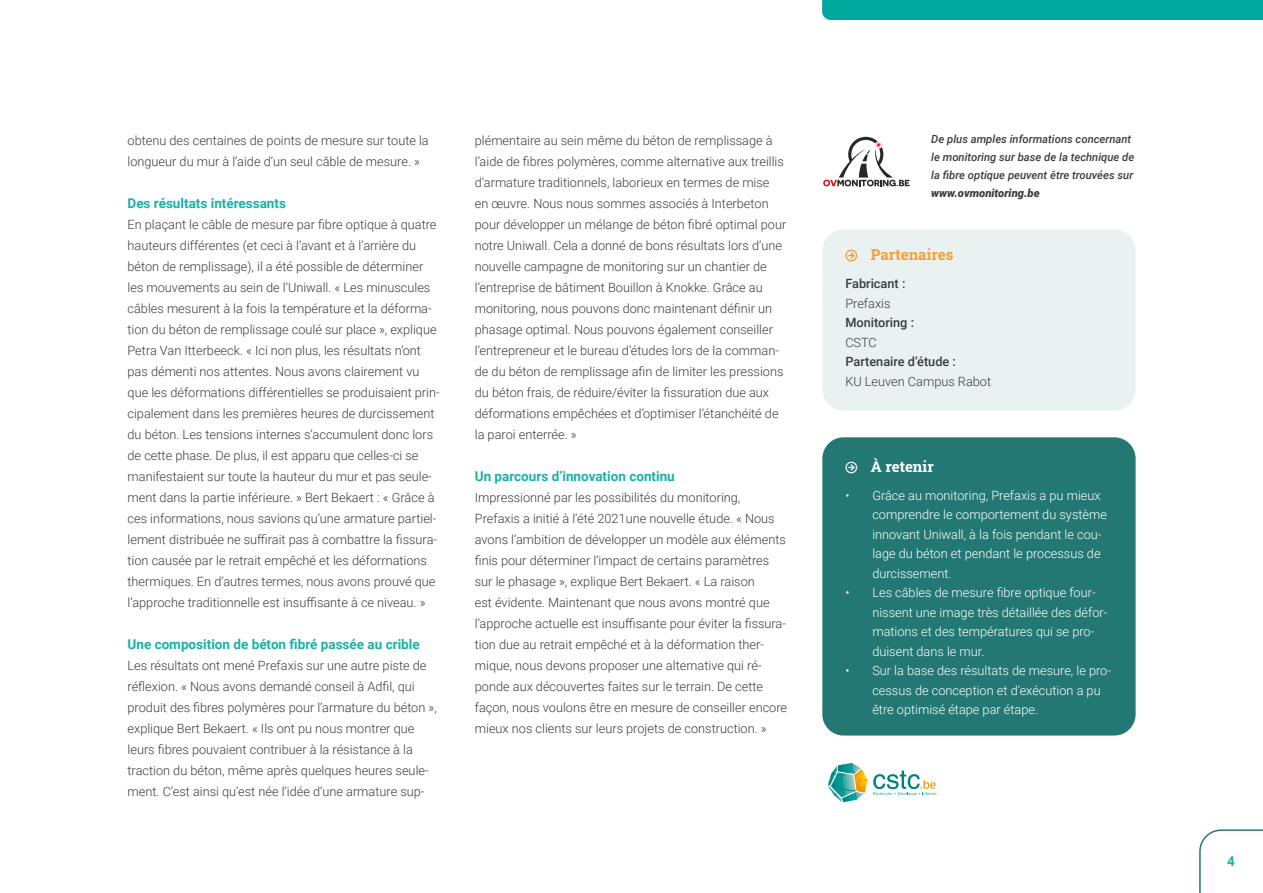
<style>
.page{position:relative;width:1263px;height:893px;background:#fff}
.page>*{position:absolute;margin:0;border:0;box-sizing:border-box;transform-origin:0 0}
.t1{font:700 15px "Roboto Slab";color:#f89f34}
.t2{font:700 15px "Roboto Slab";color:#fff}
.t3{font:700 13.5px "Roboto";color:#1ab0a7}
.t4{font:300 12.75px/21px "Roboto";color:#3c3c3b}
.t5{font:300 12.75px/19.5px "Roboto";color:#fff}
.t6{font:500 12.75px "Roboto";color:#3c3c3b}
.t7{font:italic 500 11.25px/18px "Roboto";color:#3c3c3b}
.t8{font:italic 900 11.25px "Roboto";color:#3c3c3b}
.s1{color:#f7941d}
</style>
<div class="page">
<div style="left:822px;top:0;width:441px;height:20px;background:#00a79d"></div>
<svg style="left:1199px;top:829px;width:64px;height:64px"></svg>
<div style="left:822px;top:229px;width:313px;height:182px;background:#e9f1f1;border-radius:21px"></div>
<div style="left:822px;top:437px;width:313px;height:298px;background:#237873;border-radius:21px"></div>
<svg style="left:828px;top:763px;width:39px;height:39px"></svg>
<svg style="left:873px;top:771px;width:63px;height:25px"></svg>
<svg style="left:825px;top:136px;width:85px;height:51px"></svg>
<svg style="left:823px;top:137px;width:86px;height:49px"></svg>
<p class="t4" style="left:128px;top:129px;width:303px">obtenu des centaines de points de mesure sur toute la longueur du mur à l’aide d’un seul câble de mesure. »</p>
<p class="t3" style="left:128px;top:194px;width:160px">Des résultats intéressants</p>
<p class="t4" style="left:128px;top:213px;width:314px">En plaçant le câble de mesure par fibre optique à quatre hauteurs différentes (et ceci à l’avant et à l’arrière du béton de remplissage), il a été possible de déterminer les mouvements au sein de l’Uniwall. « Les minuscules câbles mesurent à la fois la température et la déforma&shy;tion du béton de remplissage coulé sur place », explique Petra Van Itterbeeck. « Ici non plus, les résultats n’ont pas démenti nos attentes. Nous avons clairement vu que les déformations différentielles se produisaient prin&shy;cipalement dans les premières heures de durcissement du béton. Les tensions internes s’accumulent donc lors de cette phase. De plus, il est apparu que celles-ci se manifestaient sur toute la hauteur du mur et pas seule&shy;ment dans la partie inférieure. » Bert Bekaert : « Grâce à ces informations, nous savions qu’une armature partiel&shy;lement distribuée ne suffirait pas à combattre la fissura&shy;tion causée par le retrait empêché et les déformations thermiques. En d’autres termes, nous avons prouvé que l’approche traditionnelle est insuffisante à ce niveau. »</p>
<p class="t3" style="left:128px;top:635px;width:294px">Une composition de béton fibré passée au crible</p>
<p class="t4" style="left:128px;top:654px;width:311px">Les résultats ont mené Prefaxis sur une autre piste de réflexion. « Nous avons demandé conseil à Adfil, qui produit des fibres polymères pour l’armature du béton », explique Bert Bekaert. « Ils ont pu nous montrer que leurs fibres pouvaient contribuer à la résistance à la traction du béton, même après quelques heures seule&shy;ment. C’est ainsi qu’est née l’idée d’une armature sup-</p>
<p class="t4" style="left:475px;top:129px;width:313px">plémentaire au sein même du béton de remplissage à l’aide de fibres polymères, comme alternative aux treillis d’armature traditionnels, laborieux en termes de mise<br>en œuvre. Nous nous sommes associés à Interbeton pour développer un mélange de béton fibré optimal pour notre Uniwall. Cela a donné de bons résultats lors d’une nouvelle campagne de monitoring sur un chantier de l’entreprise de bâtiment Bouillon à Knokke. Grâce au monitoring, nous pouvons donc maintenant définir un phasage optimal. Nous pouvons également conseiller l’entrepreneur et le bureau d’études lors de la comman&shy;de du béton de remplissage afin de limiter les pressions du béton frais, de réduire/éviter la fissuration due aux déformations empêchées et d’optimiser l’étanchéité de la paroi enterrée. »</p>
<p class="t3" style="left:475px;top:467px;width:201px">Un parcours d’innovation continu</p>
<p class="t4" style="left:475px;top:486px;width:314px">Impressionné par les possibilités du monitoring, Prefaxis a initié à l’été 2021une nouvelle étude. « Nous avons l’ambition de développer un modèle aux éléments finis pour déterminer l’impact de certains paramètres sur le phasage », explique Bert Bekaert. « La raison<br>est évidente. Maintenant que nous avons montré que l’approche actuelle est insuffisante pour éviter la fissura&shy;tion due au retrait empêché et à la déformation ther&shy;mique, nous devons proposer une alternative qui ré&shy;ponde aux découvertes faites sur le terrain. De cette façon, nous voulons être en mesure de conseiller encore mieux nos clients sur leurs projets de construction. »</p>
<p class="t7" style="left:931px;top:130px;width:205px">De plus amples informations concernant le monitoring sur base de la technique de la fibre optique peuvent être trouvées sur</p>
<p class="t8" style="left:931px;top:185px;width:110px">www.ovmonitoring.be</p>
<p class="t1" style="left:845px;top:244px;width:110px"><span class="s1">★</span> Partenaires</p>
<p class="t6" style="left:845px;top:275px;width:62px">Fabricant :</p>
<p class="t4" style="left:845px;top:292px;width:47px">Prefaxis</p>
<p class="t6" style="left:845px;top:314px;width:70px">Monitoring :</p>
<p class="t4" style="left:845px;top:331px;width:33px">CSTC</p>
<p class="t6" style="left:845px;top:353px;width:112px">Partenaire d’étude :</p>
<p class="t4" style="left:845px;top:370px;width:147px">KU Leuven Campus Rabot</p>
<p class="t2" style="left:845px;top:456px;width:90px">★ À retenir</p>
<p class="t5" style="left:872px;top:485px;width:236px;text-indent:-27px">• Grâce au monitoring, Prefaxis a pu mieux comprendre le comportement du système innovant Uniwall, à la fois pendant le cou&shy;lage du béton et pendant le processus de durcissement.</p>
<p class="t5" style="left:872px;top:582px;width:237px;text-indent:-27px">• Les câbles de mesure fibre optique four&shy;nissent une image très détaillée des défor&shy;mations et des températures qui se pro&shy;duisent dans le mur.</p>
<p class="t5" style="left:872px;top:660px;width:240px;text-indent:-27px">• Sur la base des résultats de mesure, le pro&shy;cessus de conception et d’exécution a pu être optimisé étape par étape.</p>
<p class="t3" style="left:1227px;top:851px;width:9px">4</p>
</div>
